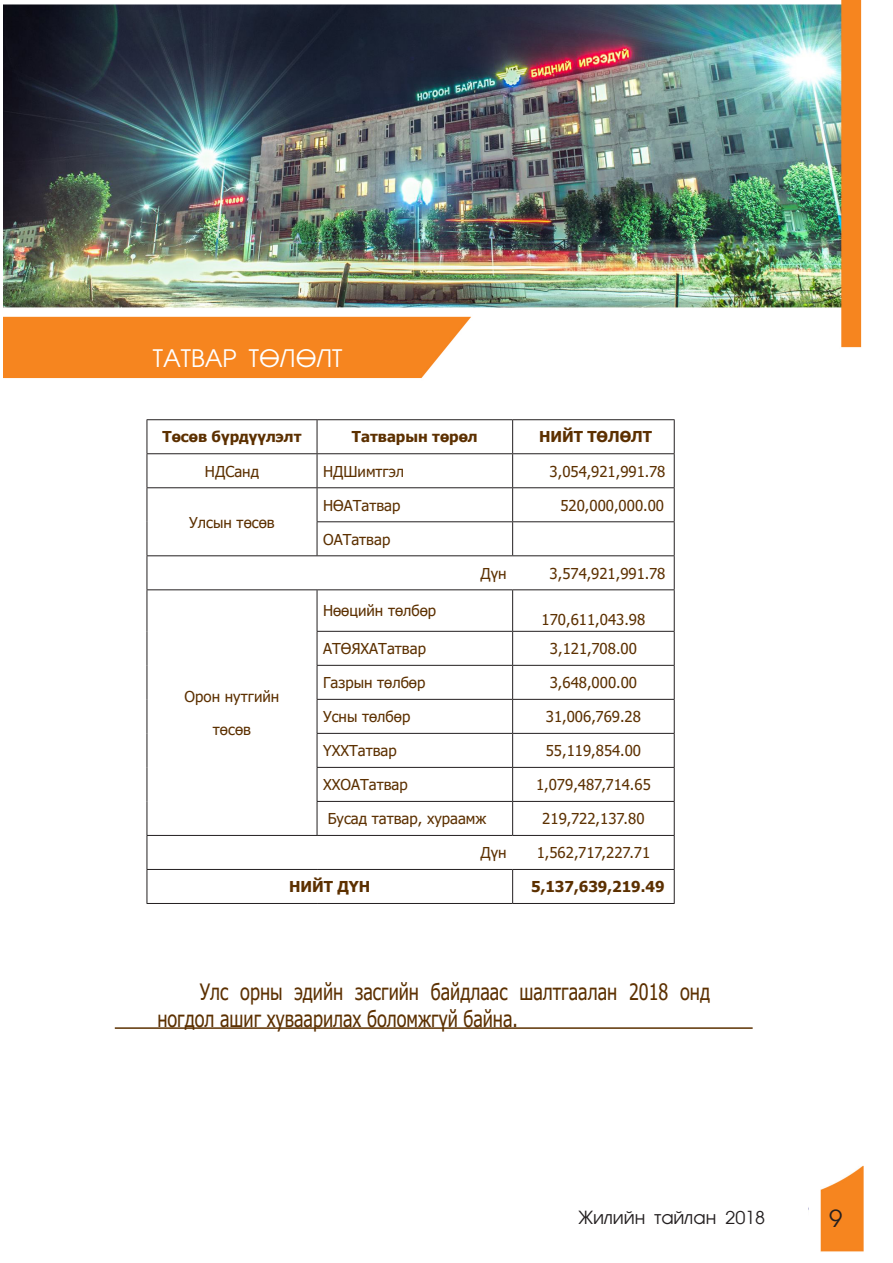
<style>
.page{position:relative;width:893px;height:1263px;background:#fff}
.page>*{position:absolute;margin:0;border:0;box-sizing:border-box;transform-origin:0 0}
.Plain_Text{font:24px "AG Avant Garde Mon";color:#fff}
.t1{font:24px "AG Avant Garde Mon";color:#231f20}
.t2{font:22.5px/27px "Tahoma";color:#5c3000;scale:.8 1}
.t3{font:18px "AG Avant Garde Mon";color:#231f20}
.t4{font:15px "Tahoma";color:#5c3000}
.t5{font:700 15px "Tahoma";color:#5c3000}
</style>
<div class="page">
<img style="left:4px;top:0;width:858px;height:1029px">
<hr style="left:147px;top:420px;width:1px;height:33px;background:#231f20">
<hr style="left:147px;top:454px;width:1px;height:33px;background:#231f20">
<hr style="left:147px;top:488px;width:1px;height:34px;background:#231f20">
<hr style="left:147px;top:522px;width:1px;height:33px;background:#231f20">
<hr style="left:147px;top:556px;width:1px;height:33px;background:#231f20">
<hr style="left:147px;top:419px;width:170px;height:1px;background:#231f20">
<hr style="left:317px;top:419px;width:196px;height:1px;background:#231f20">
<hr style="left:513px;top:419px;width:162px;height:1px;background:#231f20">
<hr style="left:317px;top:420px;width:1px;height:33px;background:#231f20">
<hr style="left:512px;top:420px;width:1px;height:33px;background:#231f20">
<hr style="left:674px;top:420px;width:1px;height:33px;background:#231f20">
<hr style="left:317px;top:454px;width:1px;height:33px;background:#231f20">
<hr style="left:512px;top:454px;width:1px;height:33px;background:#231f20">
<hr style="left:674px;top:454px;width:1px;height:33px;background:#231f20">
<hr style="left:317px;top:488px;width:1px;height:33px;background:#231f20">
<hr style="left:512px;top:488px;width:1px;height:33px;background:#231f20">
<hr style="left:674px;top:488px;width:1px;height:33px;background:#231f20">
<hr style="left:317px;top:522px;width:1px;height:33px;background:#231f20">
<hr style="left:512px;top:522px;width:1px;height:33px;background:#231f20">
<hr style="left:674px;top:522px;width:1px;height:33px;background:#231f20">
<hr style="left:147px;top:453px;width:170px;height:1px;background:#231f20">
<hr style="left:317px;top:453px;width:196px;height:1px;background:#231f20">
<hr style="left:513px;top:453px;width:162px;height:1px;background:#231f20">
<hr style="left:147px;top:487px;width:170px;height:1px;background:#231f20">
<hr style="left:317px;top:487px;width:196px;height:1px;background:#231f20">
<hr style="left:513px;top:487px;width:162px;height:1px;background:#231f20">
<hr style="left:317px;top:521px;width:196px;height:1px;background:#231f20">
<hr style="left:513px;top:521px;width:162px;height:1px;background:#231f20">
<hr style="left:147px;top:555px;width:170px;height:1px;background:#231f20">
<hr style="left:317px;top:555px;width:196px;height:1px;background:#231f20">
<hr style="left:513px;top:555px;width:162px;height:1px;background:#231f20">
<hr style="left:674px;top:556px;width:1px;height:33px;background:#231f20">
<hr style="left:147px;top:590px;width:1px;height:41px;background:#231f20">
<hr style="left:147px;top:631px;width:1px;height:34px;background:#231f20">
<hr style="left:147px;top:665px;width:1px;height:34px;background:#231f20">
<hr style="left:147px;top:699px;width:1px;height:34px;background:#231f20">
<hr style="left:147px;top:733px;width:1px;height:34px;background:#231f20">
<hr style="left:147px;top:767px;width:1px;height:34px;background:#231f20">
<hr style="left:147px;top:801px;width:1px;height:34px;background:#231f20">
<hr style="left:147px;top:836px;width:1px;height:33px;background:#231f20">
<hr style="left:317px;top:590px;width:1px;height:41px;background:#231f20">
<hr style="left:512px;top:590px;width:1px;height:41px;background:#231f20">
<hr style="left:674px;top:590px;width:1px;height:41px;background:#231f20">
<hr style="left:317px;top:632px;width:1px;height:33px;background:#231f20">
<hr style="left:512px;top:632px;width:1px;height:33px;background:#231f20">
<hr style="left:674px;top:632px;width:1px;height:33px;background:#231f20">
<hr style="left:317px;top:666px;width:1px;height:33px;background:#231f20">
<hr style="left:512px;top:666px;width:1px;height:33px;background:#231f20">
<hr style="left:674px;top:666px;width:1px;height:33px;background:#231f20">
<hr style="left:317px;top:700px;width:1px;height:33px;background:#231f20">
<hr style="left:512px;top:700px;width:1px;height:33px;background:#231f20">
<hr style="left:674px;top:700px;width:1px;height:33px;background:#231f20">
<hr style="left:317px;top:734px;width:1px;height:33px;background:#231f20">
<hr style="left:512px;top:734px;width:1px;height:33px;background:#231f20">
<hr style="left:674px;top:734px;width:1px;height:33px;background:#231f20">
<hr style="left:317px;top:768px;width:1px;height:33px;background:#231f20">
<hr style="left:512px;top:768px;width:1px;height:33px;background:#231f20">
<hr style="left:674px;top:768px;width:1px;height:33px;background:#231f20">
<hr style="left:317px;top:802px;width:1px;height:33px;background:#231f20">
<hr style="left:512px;top:802px;width:1px;height:33px;background:#231f20">
<hr style="left:674px;top:802px;width:1px;height:33px;background:#231f20">
<hr style="left:147px;top:589px;width:170px;height:1px;background:#231f20">
<hr style="left:317px;top:589px;width:196px;height:1px;background:#231f20">
<hr style="left:513px;top:589px;width:162px;height:1px;background:#231f20">
<hr style="left:317px;top:631px;width:196px;height:1px;background:#231f20">
<hr style="left:513px;top:631px;width:162px;height:1px;background:#231f20">
<hr style="left:317px;top:665px;width:196px;height:1px;background:#231f20">
<hr style="left:513px;top:665px;width:162px;height:1px;background:#231f20">
<hr style="left:317px;top:699px;width:196px;height:1px;background:#231f20">
<hr style="left:513px;top:699px;width:162px;height:1px;background:#231f20">
<hr style="left:317px;top:733px;width:196px;height:1px;background:#231f20">
<hr style="left:513px;top:733px;width:162px;height:1px;background:#231f20">
<hr style="left:317px;top:767px;width:196px;height:1px;background:#231f20">
<hr style="left:513px;top:767px;width:162px;height:1px;background:#231f20">
<hr style="left:317px;top:801px;width:196px;height:1px;background:#231f20">
<hr style="left:513px;top:801px;width:162px;height:1px;background:#231f20">
<hr style="left:147px;top:835px;width:170px;height:1px;background:#231f20">
<hr style="left:317px;top:835px;width:196px;height:1px;background:#231f20">
<hr style="left:513px;top:835px;width:162px;height:1px;background:#231f20">
<hr style="left:674px;top:836px;width:1px;height:33px;background:#231f20">
<hr style="left:147px;top:870px;width:1px;height:33px;background:#231f20">
<hr style="left:147px;top:869px;width:170px;height:1px;background:#231f20">
<hr style="left:317px;top:869px;width:196px;height:1px;background:#231f20">
<hr style="left:147px;top:903px;width:170px;height:1px;background:#231f20">
<hr style="left:317px;top:903px;width:196px;height:1px;background:#231f20">
<hr style="left:513px;top:869px;width:162px;height:1px;background:#231f20">
<hr style="left:513px;top:903px;width:162px;height:1px;background:#231f20">
<hr style="left:512px;top:870px;width:1px;height:33px;background:#231f20">
<hr style="left:674px;top:870px;width:1px;height:33px;background:#231f20">
<img style="left:808px;top:1165px;width:56px;height:87px">
<hr style="left:115px;top:1027px;width:638px;height:2px;background:#5c3000">
<p class="Plain_Text" style="left:153px;top:344px;width:191px">ТАТВАР ТӨЛӨЛТ</p>
<p class="t5" style="left:162px;top:426px;width:141px">Төсөв бүрдүүлэлт</p>
<p class="t5" style="left:352px;top:426px;width:127px">Татварын төрөл</p>
<p class="t5" style="left:539px;top:426px;width:115px">НИЙТ ТӨЛӨЛТ</p>
<p class="t4" style="left:205px;top:461px;width:56px">НДСанд</p>
<p class="t4" style="left:323px;top:461px;width:83px">НДШимтгэл</p>
<p class="t4" style="left:550px;top:461px;width:117px">3,054,921,991.78</p>
<p class="t4" style="left:189px;top:512px;width:87px">Улсын төсөв</p>
<p class="t4" style="left:323px;top:495px;width:79px">НӨАТатвар</p>
<p class="t4" style="left:560px;top:495px;width:105px">520,000,000.00</p>
<p class="t4" style="left:323px;top:529px;width:69px">ОАТатвар</p>
<p class="t4" style="left:480px;top:563px;width:28px">Дүн</p>
<p class="t4" style="left:550px;top:563px;width:117px">3,574,921,991.78</p>
<p class="t4" style="left:185px;top:686px;width:96px">Орон нутгийн</p>
<p class="t4" style="left:213px;top:719px;width:40px">төсөв</p>
<p class="t4" style="left:323px;top:601px;width:115px">Нөөцийн төлбөр</p>
<p class="t4" style="left:542px;top:610px;width:105px">170,611,043.98</p>
<p class="t4" style="left:323px;top:638px;width:104px">АТӨЯХАТатвар</p>
<p class="t4" style="left:550px;top:638px;width:88px">3,121,708.00</p>
<p class="t4" style="left:323px;top:672px;width:104px">Газрын төлбөр</p>
<p class="t4" style="left:550px;top:672px;width:89px">3,648,000.00</p>
<p class="t4" style="left:323px;top:706px;width:89px">Усны төлбөр</p>
<p class="t4" style="left:546px;top:706px;width:97px">31,006,769.28</p>
<p class="t4" style="left:323px;top:741px;width:75px">ҮХХТатвар</p>
<p class="t4" style="left:546px;top:741px;width:97px">55,119,854.00</p>
<p class="t4" style="left:323px;top:775px;width:86px">ХХОАТатвар</p>
<p class="t4" style="left:536px;top:775px;width:116px">1,079,487,714.65</p>
<p class="t4" style="left:328px;top:809px;width:160px">Бусад татвар, хураамж</p>
<p class="t4" style="left:542px;top:809px;width:104px">219,722,137.80</p>
<p class="t4" style="left:480px;top:843px;width:28px">Дүн</p>
<p class="t4" style="left:537px;top:843px;width:115px">1,562,717,227.71</p>
<p class="t5" style="left:289px;top:876px;width:83px">НИЙТ ДҮН</p>
<p class="t5" style="left:531px;top:876px;width:135px">5,137,639,219.49</p>
<p class="t2" style="left:157px;top:980px;width:692px;text-indent:43px">Улс орны эдийн засгийн байдлаас шалтгаалан 2018 онд ногдол ашиг хуваарилах боломжгүй байна.</p>
<p class="t3" style="left:578px;top:1207px;width:188px">Жилийн тайлан 2018</p>
<h1 class="t1" style="left:829px;top:1204px;width:15px">9</h1>
</div>
